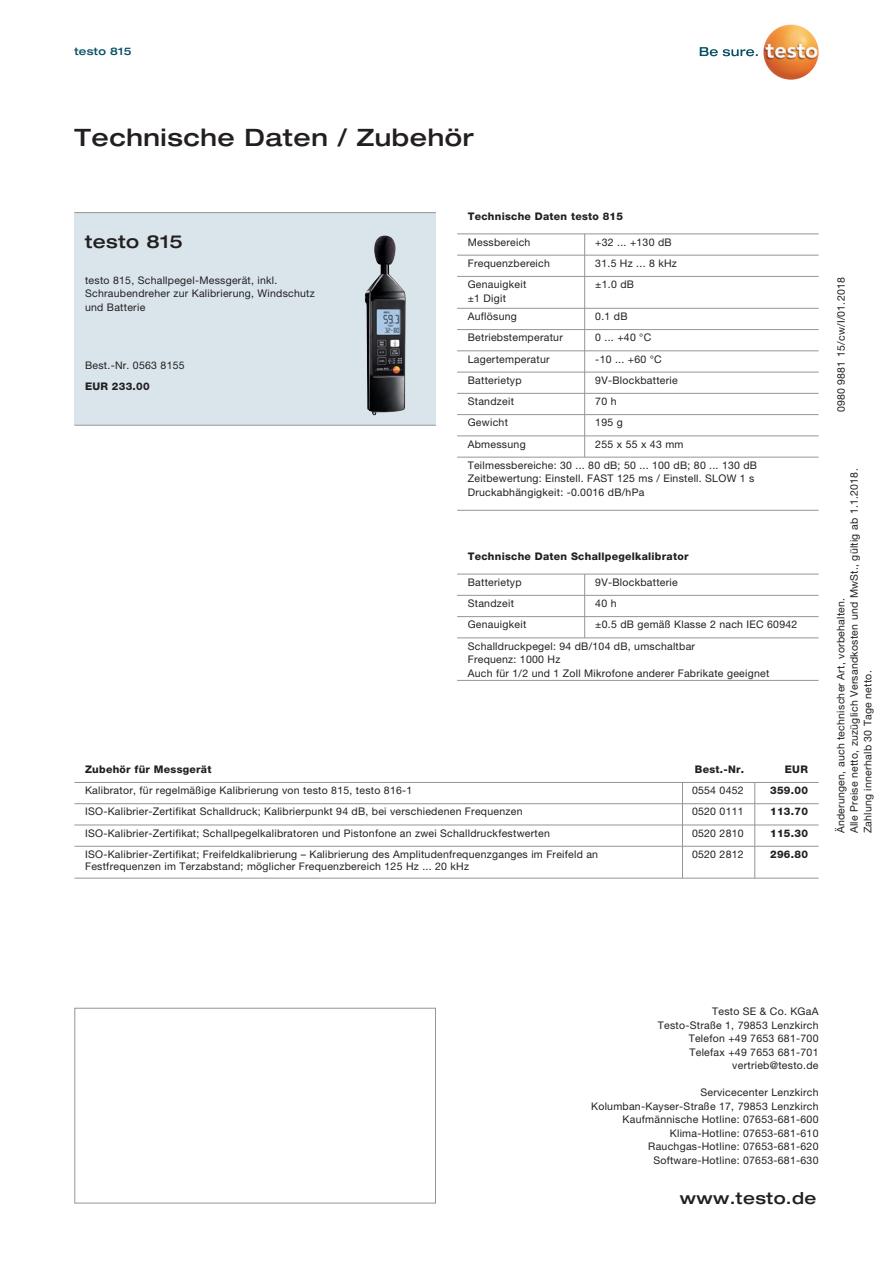
<style>
.page{position:relative;width:893px;height:1263px;background:#fff}
.page>*{position:absolute;margin:0;border:0;box-sizing:border-box;transform-origin:0 0}
.t1{font:500 expanded 24px "Helvetica Neue LTW1 G";letter-spacing:.025em;color:#231f20}
.t2{font:500 expanded 18px "Helvetica Neue LTW1 G";letter-spacing:.025em;color:#231f20}
.t3{font:500 expanded 16.5px "Helvetica Neue LTW1 G";letter-spacing:.025em;color:#231f20}
.t4{font:10.5px/13.5px "Helvetica Neue LTW1 G";letter-spacing:.025em;color:#231f20}
.t5{font:800 10.5px/21.3px "Helvetica Neue LTW1 G";letter-spacing:.025em;color:#231f20;text-align:justify}
.t6{font:500 expanded 10.5px "Helvetica Neue LTW1 G";letter-spacing:.025em;color:#074f64}
.s1{color:#ee1d23}
</style>
<div class="page">
<div style="left:74px;top:213px;width:362px;height:212px;background:#d9e5eb"></div>
<hr style="left:74px;top:212px;width:362px;height:1px;background:#939598">
<hr style="left:74px;top:425px;width:362px;height:1px;background:#939598">
<img style="left:365px;top:235px;width:41px;height:181px">
<svg style="left:700px;top:47px;width:58px;height:9px"></svg>
<img style="left:763px;top:24px;width:56px;height:56px;border-radius:28px">
<div style="left:74px;top:1008px;width:362px;height:195px;background:#fff;border:1px solid #939598"></div>
<hr style="left:457px;top:233px;width:362px;height:1px;background:#939598">
<hr style="left:457px;top:255px;width:362px;height:1px;background:#939598">
<hr style="left:457px;top:308px;width:362px;height:1px;background:#939598">
<hr style="left:457px;top:329px;width:362px;height:1px;background:#939598">
<hr style="left:457px;top:350px;width:362px;height:1px;background:#939598">
<hr style="left:457px;top:372px;width:362px;height:1px;background:#939598">
<hr style="left:457px;top:393px;width:362px;height:1px;background:#939598">
<hr style="left:457px;top:414px;width:362px;height:1px;background:#939598">
<hr style="left:457px;top:276px;width:362px;height:1px;background:#939598">
<hr style="left:457px;top:435px;width:362px;height:1px;background:#939598">
<hr style="left:457px;top:457px;width:362px;height:1px;background:#939598">
<hr style="left:457px;top:510px;width:362px;height:1px;background:#939598">
<hr style="left:584px;top:234px;width:1px;height:223px;background:#939598">
<hr style="left:74px;top:782px;width:745px;height:1px;background:#939598">
<hr style="left:74px;top:878px;width:745px;height:1px;background:#939598">
<hr style="left:74px;top:803px;width:745px;height:1px;background:#939598">
<hr style="left:74px;top:825px;width:745px;height:1px;background:#939598">
<svg style="left:682px;top:783px;width:1px;height:63px"></svg>
<svg style="left:754px;top:783px;width:1px;height:63px"></svg>
<hr style="left:74px;top:846px;width:745px;height:1px;background:#939598">
<hr style="left:682px;top:846px;width:1px;height:32px;background:#939598">
<hr style="left:754px;top:846px;width:1px;height:32px;background:#939598">
<hr style="left:457px;top:574px;width:362px;height:1px;background:#939598">
<hr style="left:457px;top:595px;width:362px;height:1px;background:#939598">
<hr style="left:457px;top:616px;width:362px;height:1px;background:#939598">
<hr style="left:457px;top:637px;width:362px;height:1px;background:#939598">
<hr style="left:457px;top:680px;width:362px;height:1px;background:#939598">
<hr style="left:584px;top:574px;width:1px;height:64px;background:#939598">
<p class="t6" style="left:74px;top:44px;width:59px">testo 815</p>
<h1 class="t1" style="left:74px;top:122px;width:401px">Technische Daten / Zubehör</h1>
<h2 class="t2" style="left:85px;top:230px;width:99px">testo 815</h2>
<p class="t4" style="left:85px;top:273px;width:231px">testo 815, Schallpegel-Messgerät, inkl.<br>Schraubendreher zur Kalibrierung, Windschutz und Batterie</p>
<p class="t4" style="left:85px;top:358px;width:101px">Best.-Nr. 0563 8155</p>
<p class="t5" style="left:85px;top:376px;width:66px">EUR 233.00</p>
<p class="t5" style="left:468px;top:206px;width:157px">Technische Daten testo 815</p>
<p class="t4" style="left:468px;top:235px;width:64px">Messbereich</p>
<p class="t4" style="left:595px;top:235px;width:78px">+32 ... +130 dB</p>
<p class="t4" style="left:468px;top:256px;width:84px">Frequenzbereich</p>
<p class="t4" style="left:595px;top:256px;width:83px">31.5 Hz ... 8 kHz</p>
<p class="t4" style="left:468px;top:278px;width:60px">Genauigkeit ±1 Digit</p>
<p class="t4" style="left:595px;top:278px;width:40px">±1.0 dB</p>
<p class="t4" style="left:468px;top:309px;width:51px">Auflösung</p>
<p class="t4" style="left:595px;top:309px;width:34px">0.1 dB</p>
<p class="t4" style="left:468px;top:331px;width:97px">Betriebstemperatur</p>
<p class="t4" style="left:595px;top:331px;width:57px">0 ... +40 °C</p>
<p class="t4" style="left:468px;top:352px;width:83px">Lagertemperatur</p>
<p class="t4" style="left:595px;top:352px;width:68px">-10 ... +60 °C</p>
<p class="t4" style="left:468px;top:373px;width:55px">Batterietyp</p>
<p class="t4" style="left:595px;top:373px;width:84px">9V-Blockbatterie</p>
<p class="t4" style="left:468px;top:395px;width:48px">Standzeit</p>
<p class="t4" style="left:595px;top:395px;width:23px">70 h</p>
<p class="t4" style="left:468px;top:416px;width:42px">Gewicht</p>
<p class="t4" style="left:595px;top:416px;width:29px">195 g</p>
<p class="t4" style="left:468px;top:437px;width:59px">Abmessung</p>
<p class="t4" style="left:468px;top:433px;width:291px;line-height:21.3px;text-indent:128px">255 x 55 x 43 mm<br>Teilmessbereiche: 30 ... 80 dB; 50 ... 100 dB; 80 ... 130 dB</p>
<p class="t4" style="left:468px;top:472px;width:288px">Zeitbewertung: Einstell. FAST 125 ms / Einstell. SLOW 1 s<br>Druckabhängigkeit: -0.0016 dB/hPa</p>
<p class="t5" style="left:468px;top:546px;width:222px">Technische Daten Schallpegelkalibrator</p>
<p class="t4" style="left:468px;top:575px;width:55px">Batterietyp</p>
<p class="t4" style="left:595px;top:575px;width:84px">9V-Blockbatterie</p>
<p class="t4" style="left:468px;top:596px;width:48px">Standzeit</p>
<p class="t4" style="left:595px;top:596px;width:23px">40 h</p>
<p class="t4" style="left:468px;top:618px;width:60px">Genauigkeit</p>
<p class="t4" style="left:468px;top:614px;width:331px;line-height:21.3px;text-indent:128px">±0.5 dB gemäß Klasse 2 nach IEC 60942<br>Schalldruckpegel: 94 dB/104 dB, umschaltbar</p>
<p class="t4" style="left:468px;top:652px;width:303px">Frequenz: 1000 Hz<br>Auch für 1/2 und 1 Zoll Mikrofone anderer Fabrikate geeignet</p>
<p class="t5" style="left:85px;top:759px;width:128px">Zubehör für Messgerät</p>
<p class="t5" style="left:695px;top:759px;width:51px">Best.-Nr.</p>
<p class="t4" style="left:85px;top:784px;width:329px">Kalibrator, für regelmäßige Kalibrierung von testo 815, testo 816-1</p>
<p class="t4" style="left:692px;top:784px;width:53px">0554 0452</p>
<p class="t4" style="left:85px;top:805px;width:439px">ISO-Kalibrier-Zertifikat Schalldruck; Kalibrierpunkt 94 dB, bei verschiedenen Frequenzen</p>
<p class="t4" style="left:692px;top:801px;width:53px;line-height:21.3px;text-align:justify">0520 0111<br>0520 2810<br>0520 2812</p>
<p class="t4" style="left:85px;top:822px;width:515px;line-height:21.3px">ISO-Kalibrier-Zertifikat; Schallpegelkalibratoren und Pistonfone an zwei Schalldruckfestwerten<br>ISO-Kalibrier-Zertifikat; Freifeldkalibrierung – Kalibrierung des Amplitudenfrequenzganges im Freifeld an</p>
<p class="t4" style="left:85px;top:859px;width:385px">Festfrequenzen im Terzabstand; möglicher Frequenzbereich 125 Hz ... 20 kHz</p>
<p class="t5" style="left:785px;top:759px;width:25px">EUR</p>
<p class="t5" style="left:770px;top:801px;width:39px">113.70<br>115.30<br>296.80</p>
<p class="t5" style="left:770px;top:780px;width:39px">359.00</p>
<p class="t4" style="left:834px;top:385px;width:111px;rotate:-90deg"><span class="s1">XXX</span>3 15/cw/I/01.2018</p>
<p class="t4" style="left:834px;top:412px;width:137px;rotate:-90deg">0980 9881 15/cw/I/01.2018</p>
<p class="t4" style="left:834px;top:367px;width:76px;rotate:-90deg">4/cw I/01.2018</p>
<p class="t4" style="left:834px;top:412px;width:7px;rotate:-90deg">1</p>
<p class="t4" style="left:847px;top:833px;width:366px;rotate:-90deg">Alle Preise netto, zuzüglich Versandkosten und MwSt., gültig ab 1.1.2018.<br>Zahlung innerhalb 30 Tage netto.</p>
<p class="t4" style="left:834px;top:833px;width:237px;rotate:-90deg">Änderungen, auch technischer Art, vorbehalten.</p>
<p class="t4" style="left:658px;top:1005px;width:162px;text-align:right">Testo SE &amp; Co. KGaA<br>Testo-Straße 1, 79853 Lenzkirch<br>Telefon +49 7653 681-700<br>Telefax +49 7653 681-701 vertrieb@testo.de</p>
<p class="t4" style="left:591px;top:1086px;width:229px;text-align:right">Servicecenter Lenzkirch Kolumban-Kayser-Straße 17, 79853 Lenzkirch Kaufmännische Hotline: 07653-681-600<br>Klima-Hotline: 07653-681-610<br>Rauchgas-Hotline: 07653-681-620<br>Software-Hotline: 07653-681-630</p>
<h3 class="t3" style="left:680px;top:1187px;width:138px">www.testo.de</h3>
</div>
